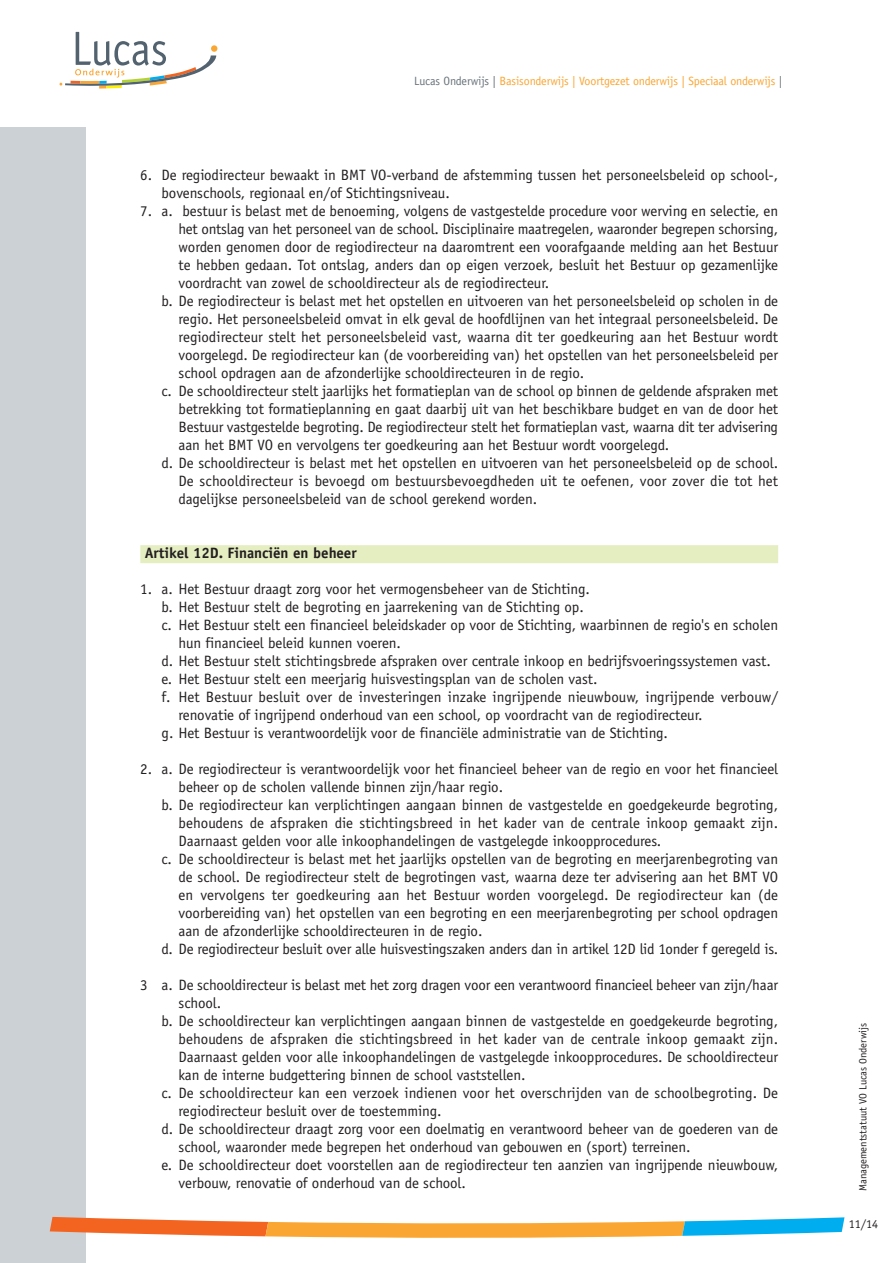
<style>
.page{position:relative;width:893px;height:1263px;background:#fff}
.page>*{position:absolute;margin:0;border:0;box-sizing:border-box;transform-origin:0 0}
.t1{font:15px/18px "Officina Sans LT";letter-spacing:-.005em;color:#231f20}
.t2{font:700 15px "Officina Sans LT";color:#231f20}
.t3{font:12px "Officina Sans LT";letter-spacing:-.01em;color:#faa633}
.t4{font:12px "Officina Sans LT";color:#231f20}
.t5{font:10.5px "Officina Sans LT";color:#231f20}
.s1{color:#6a747b}
</style>
<div class="page">
<div style="left:0;top:128px;width:85px;height:1135px;background:#ccd1d5"></div>
<div style="left:211px;top:45px;width:6px;height:7px;background:#faa633;border-radius:50%"></div>
<svg style="left:60px;top:32px;width:156px;height:57px"></svg>
<svg style="left:50px;top:1217px;width:794px;height:21px"></svg>
<div style="left:140px;top:545px;width:638px;height:18px;background:#e5eec1"></div>
<p class="t3" style="left:414px;top:77px;width:370px"><span class="s1">Lucas Onderwijs |</span> Basisonderwijs | Voortgezet onderwijs | Speciaal onderwijs <span class="s1">|</span></p>
<p class="t1" style="left:162px;top:167px;width:618px;text-indent:-21px">6. De regiodirecteur bewaakt in BMT VO-verband de afstemming tussen het personeelsbeleid op school-, bovenschools, regionaal en/of Stichtingsniveau.</p>
<p class="t1" style="left:179px;top:203px;width:601px;text-align:justify;text-indent:-38px">7. a. bestuur is belast met de benoeming, volgens de vastgestelde procedure voor werving en selectie, en het ontslag van het personeel van de school. Disciplinaire maatregelen, waaronder begrepen schorsing, worden genomen door de regiodirecteur na daaromtrent een voorafgaande melding aan het Bestuur te hebben gedaan. Tot ontslag, anders dan op eigen verzoek, besluit het Bestuur op gezamenlijke voordracht van zowel de schooldirecteur als de regiodirecteur.</p>
<p class="t1" style="left:179px;top:293px;width:601px;text-align:justify;text-indent:-17px">b. De regiodirecteur is belast met het opstellen en uitvoeren van het personeelsbeleid op scholen in de regio. Het personeelsbeleid omvat in elk geval de hoofdlijnen van het integraal personeelsbeleid. De regiodirecteur stelt het personeelsbeleid vast, waarna dit ter goedkeuring aan het Bestuur wordt voorgelegd. De regiodirecteur kan (de voorbereiding van) het opstellen van het personeelsbeleid per school opdragen aan de afzonderlijke schooldirecteuren in de regio.</p>
<p class="t1" style="left:179px;top:383px;width:601px;text-align:justify;text-indent:-17px">c. De schooldirecteur stelt jaarlijks het formatieplan van de school op binnen de geldende afspraken met betrekking tot formatieplanning en gaat daarbij uit van het beschikbare budget en van de door het Bestuur vastgestelde begroting. De regiodirecteur stelt het formatieplan vast, waarna dit ter advisering aan het BMT VO en vervolgens ter goedkeuring aan het Bestuur wordt voorgelegd.</p>
<p class="t1" style="left:179px;top:455px;width:601px;text-align:justify;text-indent:-17px">d. De schooldirecteur is belast met het opstellen en uitvoeren van het personeelsbeleid op de school.<br>De schooldirecteur is bevoegd om bestuursbevoegdheden uit te oefenen, voor zover die tot het dagelijkse personeelsbeleid van de school gerekend worden.</p>
<p class="t2" style="left:145px;top:547px;width:213px">Artikel 12D. Financiën en beheer</p>
<p class="t1" style="left:140px;top:581px;width:451px">1. a. Het Bestuur draagt zorg voor het vermogensbeheer van de Stichting.</p>
<p class="t1" style="left:162px;top:599px;width:424px">b. Het Bestuur stelt de begroting en jaarrekening van de Stichting op.</p>
<p class="t1" style="left:179px;top:617px;width:601px;text-indent:-17px">c. Het Bestuur stelt een financieel beleidskader op voor de Stichting, waarbinnen de regio's en scholen hun financieel beleid kunnen voeren.</p>
<p class="t1" style="left:162px;top:653px;width:611px">d. Het Bestuur stelt stichtingsbrede afspraken over centrale inkoop en bedrijfsvoeringssystemen vast.</p>
<p class="t1" style="left:162px;top:671px;width:437px">e. Het Bestuur stelt een meerjarig huisvestingsplan van de scholen vast.</p>
<p class="t1" style="left:179px;top:689px;width:601px;text-indent:-17px">f. Het Bestuur besluit over de investeringen inzake ingrijpende nieuwbouw, ingrijpende verbouw/ renovatie of ingrijpend onderhoud van een school, op voordracht van de regiodirecteur.</p>
<p class="t1" style="left:162px;top:725px;width:508px">g. Het Bestuur is verantwoordelijk voor de financiële administratie van de Stichting.</p>
<p class="t1" style="left:179px;top:761px;width:601px;text-indent:-38px">2. a. De regiodirecteur is verantwoordelijk voor het financieel beheer van de regio en voor het financieel beheer op de scholen vallende binnen zijn/haar regio.</p>
<p class="t1" style="left:179px;top:797px;width:601px;text-align:justify;text-indent:-17px">b. De regiodirecteur kan verplichtingen aangaan binnen de vastgestelde en goedgekeurde begroting, behoudens de afspraken die stichtingsbreed in het kader van de centrale inkoop gemaakt zijn.<br>Daarnaast gelden voor alle inkoophandelingen de vastgelegde inkoopprocedures.</p>
<p class="t1" style="left:179px;top:851px;width:601px;text-align:justify;text-indent:-17px">c. De schooldirecteur is belast met het jaarlijks opstellen van de begroting en meerjarenbegroting van de school. De regiodirecteur stelt de begrotingen vast, waarna deze ter advisering aan het BMT VO en vervolgens ter goedkeuring aan het Bestuur worden voorgelegd. De regiodirecteur kan (de voorbereiding van) het opstellen van een begroting en een meerjarenbegroting per school opdragen aan de afzonderlijke schooldirecteuren in de regio.</p>
<p class="t1" style="left:162px;top:941px;width:618px">d. De regiodirecteur besluit over alle huisvestingszaken anders dan in artikel 12D lid 1onder f geregeld is.</p>
<p class="t1" style="left:179px;top:977px;width:601px;text-indent:-38px">3 a. De schooldirecteur is belast met het zorg dragen voor een verantwoord financieel beheer van zijn/haar school.</p>
<p class="t1" style="left:179px;top:1013px;width:601px;text-align:justify;text-indent:-17px">b. De schooldirecteur kan verplichtingen aangaan binnen de vastgestelde en goedgekeurde begroting, behoudens de afspraken die stichtingsbreed in het kader van de centrale inkoop gemaakt zijn.<br>Daarnaast gelden voor alle inkoophandelingen de vastgelegde inkoopprocedures. De schooldirecteur kan de interne budgettering binnen de school vaststellen.</p>
<p class="t1" style="left:179px;top:1085px;width:601px;text-indent:-17px">c. De schooldirecteur kan een verzoek indienen voor het overschrijden van de schoolbegroting. De regiodirecteur besluit over de toestemming.</p>
<p class="t1" style="left:179px;top:1121px;width:601px;text-indent:-17px">d. De schooldirecteur draagt zorg voor een doelmatig en verantwoord beheer van de goederen van de school, waaronder mede begrepen het onderhoud van gebouwen en (sport) terreinen.</p>
<p class="t1" style="left:179px;top:1157px;width:601px;text-indent:-17px">e. De schooldirecteur doet voorstellen aan de regiodirecteur ten aanzien van ingrijpende nieuwbouw, verbouw, renovatie of onderhoud van de school.</p>
<p class="t5" style="left:859px;top:1191px;width:169px;rotate:-90deg">Managementstatuut VO Lucas Onderwijs</p>
<p class="t4" style="left:849px;top:1219px;width:31px">11/14</p>
</div>
